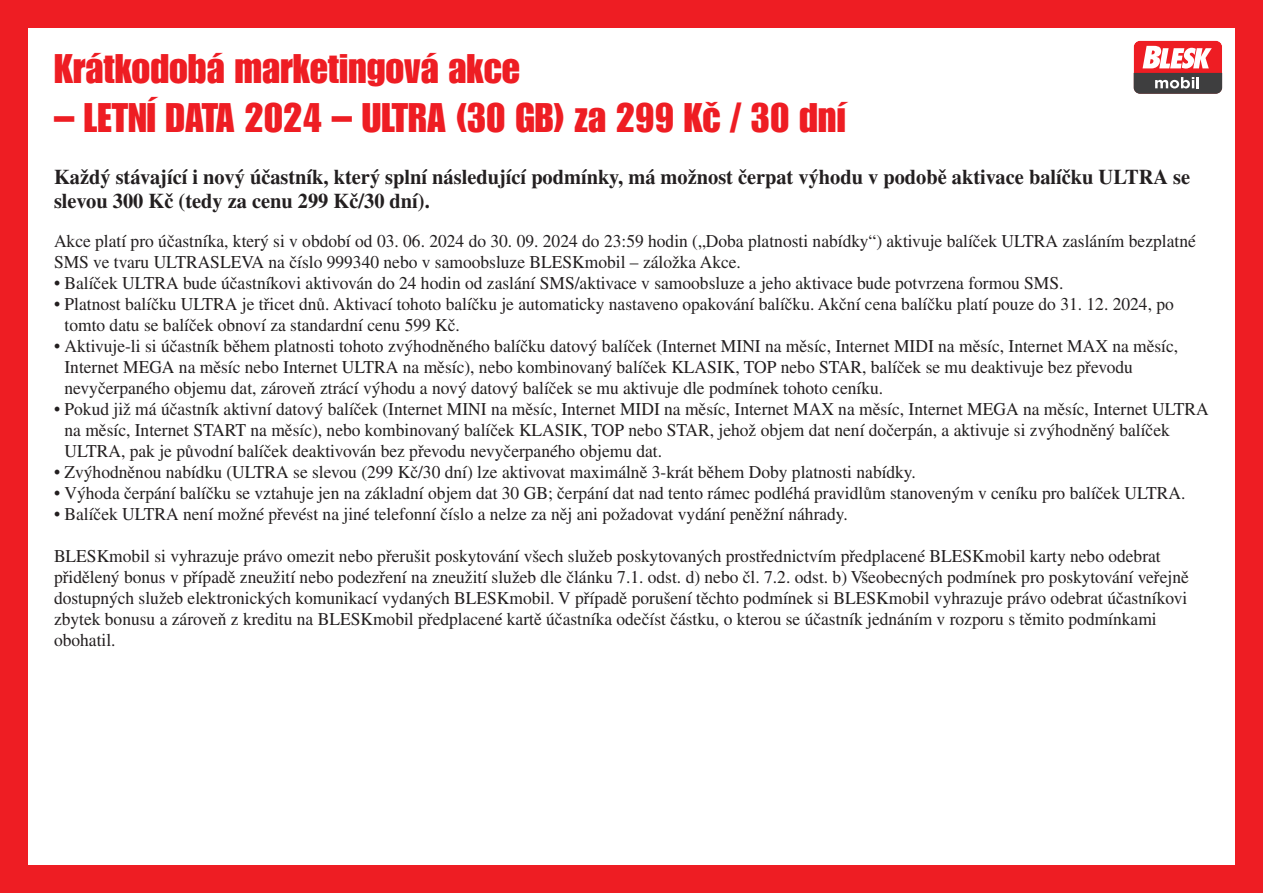
<style>
.page{position:relative;width:1263px;height:893px;background:#fff}
.page>*{position:absolute;margin:0;border:0;box-sizing:border-box;transform-origin:0 0}
.t1{font:40.5px "Impact LT Std Q";color:#ee1d23}
.t2{font:700 21px/24px "Times LT Std";color:#231f20}
.t3{font:18px/21px "Times LT Std";color:#231f20}
</style>
<div class="page">
<div style="left:0;top:0;width:28px;height:893px;background:#ee1d23"></div>
<div style="left:1235px;top:0;width:28px;height:893px;background:#ee1d23"></div>
<div style="left:0;top:0;width:1263px;height:28px;background:#ee1d23"></div>
<div style="left:0;top:865px;width:1263px;height:28px;background:#ee1d23"></div>
<svg style="left:1133px;top:40px;width:90px;height:54px"></svg>
<p class="t1" style="left:54px;top:45px;width:467px">Krátkodobá marketingová akce</p>
<p class="t1" style="left:54px;top:94px;width:793px">– LETNÍ DATA 2024 – ULTRA (30 GB) za 299 Kč / 30 dní</p>
<p class="t2" style="left:54px;top:165px;width:1137px">Každý stávající i nový účastník, který splní následující podmínky, má možnost čerpat výhodu v podobě aktivace balíčku ULTRA se slevou 300 Kč (tedy za cenu 299 Kč/30 dní).</p>
<p class="t3" style="left:54px;top:230px;width:1143px">Akce platí pro účastníka, který si v období od 03. 06. 2024 do 30. 09. 2024 do 23:59 hodin („Doba platnosti nabídky“) aktivuje balíček ULTRA zasláním bezplatné<br>SMS ve tvaru ULTRASLEVA na číslo 999340 nebo v samoobsluze BLESKmobil – záložka Akce.</p>
<p class="t3" style="left:54px;top:272px;width:1011px">• Balíček ULTRA bude účastníkovi aktivován do 24 hodin od zaslání SMS/aktivace v samoobsluze a jeho aktivace bude potvrzena formou SMS.</p>
<p class="t3" style="left:64px;top:293px;width:1111px;text-indent:-10px">• Platnost balíčku ULTRA je třicet dnů. Aktivací tohoto balíčku je automaticky nastaveno opakování balíčku. Akční cena balíčku platí pouze do 31. 12. 2024, po tomto datu se balíček obnoví za standardní cenu 599 Kč.</p>
<p class="t3" style="left:64px;top:335px;width:1115px;text-indent:-10px">• Aktivuje-li si účastník během platnosti tohoto zvýhodněného balíčku datový balíček (Internet MINI na měsíc, Internet MIDI na měsíc, Internet MAX na měsíc,<br>Internet MEGA na měsíc nebo Internet ULTRA na měsíc), nebo kombinovaný balíček KLASIK, TOP nebo STAR, balíček se mu deaktivuje bez převodu nevyčerpaného objemu dat, zároveň ztrácí výhodu a nový datový balíček se mu aktivuje dle podmínek tohoto ceníku.</p>
<p class="t3" style="left:64px;top:398px;width:1146px;text-indent:-10px">• Pokud již má účastník aktivní datový balíček (Internet MINI na měsíc, Internet MIDI na měsíc, Internet MAX na měsíc, Internet MEGA na měsíc, Internet ULTRA na měsíc, Internet START na měsíc), nebo kombinovaný balíček KLASIK, TOP nebo STAR, jehož objem dat není dočerpán, a aktivuje si zvýhodněný balíček<br>ULTRA, pak je původní balíček deaktivován bez převodu nevyčerpaného objemu dat.</p>
<p class="t3" style="left:54px;top:461px;width:863px">• Zvýhodněnou nabídku (ULTRA se slevou (299 Kč/30 dní) lze aktivovat maximálně 3-krát během Doby platnosti nabídky.</p>
<p class="t3" style="left:54px;top:482px;width:1133px">• Výhoda čerpání balíčku se vztahuje jen na základní objem dat 30 GB; čerpání dat nad tento rámec podléhá pravidlům stanoveným v ceníku pro balíček ULTRA.</p>
<p class="t3" style="left:54px;top:503px;width:795px">• Balíček ULTRA není možné převést na jiné telefonní číslo a nelze za něj ani požadovat vydání peněžní náhrady.</p>
<p class="t3" style="left:54px;top:545px;width:1136px">BLESKmobil si vyhrazuje právo omezit nebo přerušit poskytování všech služeb poskytovaných prostřednictvím předplacené BLESKmobil karty nebo odebrat přidělený bonus v případě zneužití nebo podezření na zneužití služeb dle článku 7.1. odst. d) nebo čl. 7.2. odst. b) Všeobecných podmínek pro poskytování veřejně dostupných služeb elektronických komunikací vydaných BLESKmobil. V případě porušení těchto podmínek si BLESKmobil vyhrazuje právo odebrat účastníkovi zbytek bonusu a zároveň z kreditu na BLESKmobil předplacené kartě účastníka odečíst částku, o kterou se účastník jednáním v rozporu s těmito podmínkami obohatil.</p>
</div>
